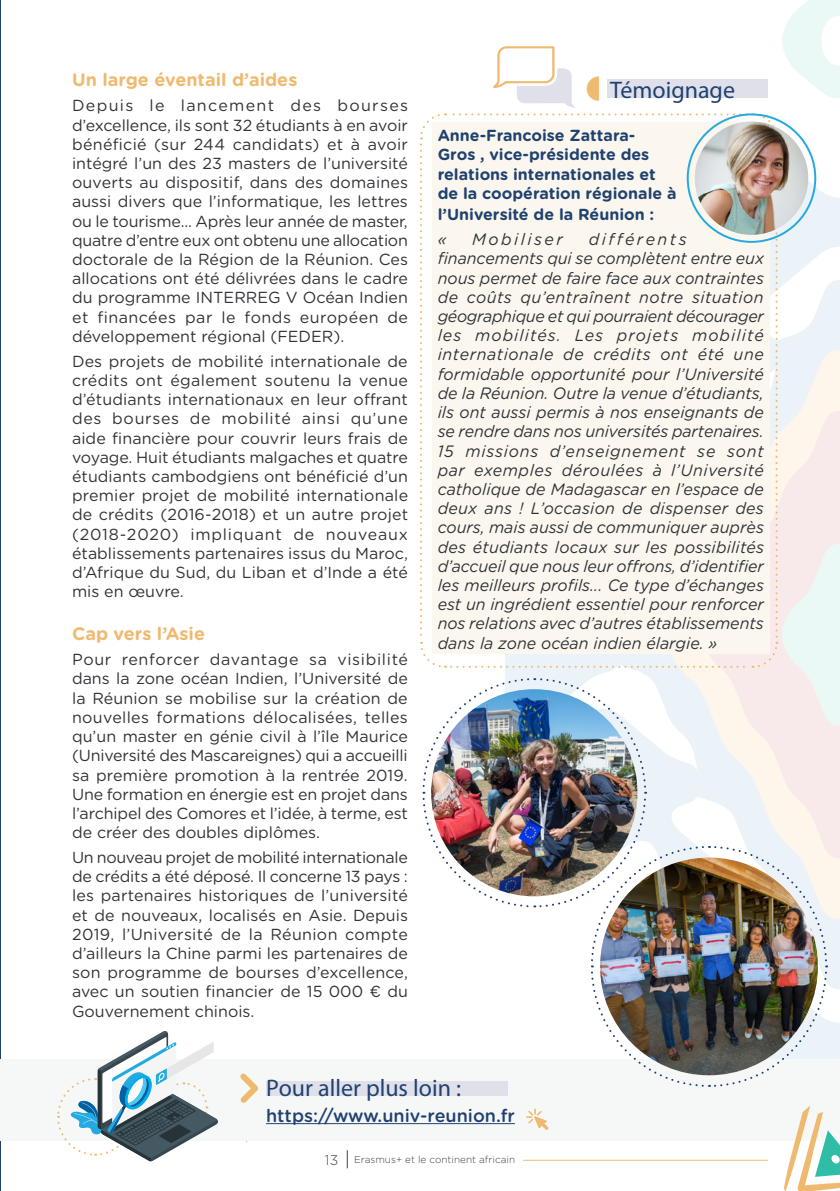
<style>
.page{position:relative;width:840px;height:1191px;background:#fff}
.page>*{position:absolute;margin:0;border:0;box-sizing:border-box;transform-origin:0 0}
.t1{font:24px "Myriad Pro";color:#204270}
.t2{font:700 18px "Gotham Rounded";color:#efba70}
.t3{font:500 18px "Gotham Rounded";color:#204270}
.t4{font:italic 16.4px/19.2px "Gotham Rounded";color:#303338}
.t5{font:italic 16.4px "Gotham Rounded";letter-spacing:.15em;color:#303338}
.t6{font:16px/19.2px "Gotham Rounded";color:#303338;text-align:justify}
.t7{font:700 16px/19.2px "Gotham Rounded";color:#204270}
.t8{font:300 10px "Gotham Rounded";color:#444141}
.s1{font-size:14px}
</style>
<div class="page">
<svg style="left:347px;top:1150px;width:1px;height:18px"></svg>
<hr style="left:0;top:0;width:1px;height:1191px;background:#204270">
<div style="left:0;top:1059px;width:839px;height:81px;background:#f6f7f7"></div>
<div style="left:266px;top:1081px;width:241px;height:14px;background:#dfe0e9"></div>
<hr style="left:266px;top:1123px;width:248px;height:1px;background:#204270">
<svg style="left:57px;top:1031px;width:236px;height:130px"></svg>
<img style="left:418px;top:0;width:421px;height:1191px">
<p class="t2" style="left:72px;top:67px;width:227px">Un large éventail d’aides</p>
<p class="t6" style="left:72px;top:95px;width:337px">Depuis le lancement des bourses d’excellence, ils sont 32 étudiants à en avoir bénéficié (sur 244 candidats) et à avoir intégré l’un des 23 masters de l’université ouverts au dispositif, dans des domaines aussi divers que l’informatique, les lettres ou le tourisme... Après leur année de master, quatre d’entre eux ont obtenu une allocation doctorale de la Région de la Réunion. Ces allocations ont été délivrées dans le cadre du programme INTERREG V Océan Indien et financées par le fonds européen de développement régional (FEDER).</p>
<p class="t6" style="left:72px;top:351px;width:337px">Des projets de mobilité internationale de crédits ont également soutenu la venue d’étudiants internationaux en leur offrant des bourses de mobilité ainsi qu’une aide financière pour couvrir leurs frais de voyage. Huit étudiants malgaches et quatre étudiants cambodgiens ont bénéficié d’un premier projet de mobilité internationale de crédits (2016-2018) et un autre projet (2018-2020) impliquant de nouveaux établissements partenaires issus du Maroc, d’Afrique du Sud, du Liban et d’Inde a été mis en œuvre.</p>
<p class="t2" style="left:72px;top:621px;width:134px">Cap vers l’Asie</p>
<p class="t6" style="left:72px;top:649px;width:337px">Pour renforcer davantage sa visibilité dans la zone océan Indien, l’Université de la Réunion se mobilise sur la création de nouvelles formations délocalisées, telles qu’un master en génie civil à l’île Maurice (Université des Mascareignes) qui a accueilli sa première promotion à la rentrée 2019.<br>Une formation en énergie est en projet dans l’archipel des Comores et l’idée, à terme, est de créer des doubles diplômes.</p>
<p class="t6" style="left:72px;top:847px;width:337px">Un nouveau projet de mobilité internationale de crédits a été déposé. Il concerne 13 pays : les partenaires historiques de l’université et de nouveaux, localisés en Asie. Depuis 2019, l’Université de la Réunion compte d’ailleurs la Chine parmi les partenaires de son programme de bourses d’excellence, avec un soutien financier de 15 000 € du Gouvernement chinois.</p>
<p class="t1" style="left:610px;top:75px;width:126px">Témoignage</p>
<p class="t7" style="left:437px;top:125px;width:240px">Anne-Francoise Zattara-<br>Gros , vice-présidente des relations internationales et de la coopération régionale à</p>
<p class="t7" style="left:437px;top:204px;width:218px">l’Université de la Réunion :</p>
<p class="t4" style="left:437px;top:229px;width:10px">«</p>
<p class="t5" style="left:472px;top:228px;width:92px">Mobiliser</p>
<p class="t4" style="left:437px;top:229px;width:328px;text-indent:151px">différents financements qui se complètent entre eux nous permet de faire face aux contraintes de coûts qu’entraînent notre situation géographique et qui pourraient décourager les mobilités. Les projets mobilité internationale de crédits ont été une formidable opportunité pour l’Université de la Réunion. Outre la venue d’étudiants, ils ont aussi permis à nos enseignants de se rendre dans nos universités partenaires.<br>15 missions d’enseignement se sont par exemples déroulées à l’Université catholique de Madagascar en l’espace de deux ans ! L’occasion de dispenser des cours, mais aussi de communiquer auprès des étudiants locaux sur les possibilités d’accueil que nous leur offrons, d’identifier les meilleurs profils... Ce type d’échanges est un ingrédient essentiel pour renforcer nos relations avec d’autres établissements dans la zone océan indien élargie. »</p>
<p class="t1" style="left:266px;top:1073px;width:196px">Pour aller plus loin :</p>
<p class="t3" style="left:266px;top:1102px;width:250px">https://www.univ-reunion.fr</p>
<p class="t8" style="left:324px;top:1152px;width:192px"><span class="s1">13</span> Erasmus+ et le continent africain</p>
</div>
